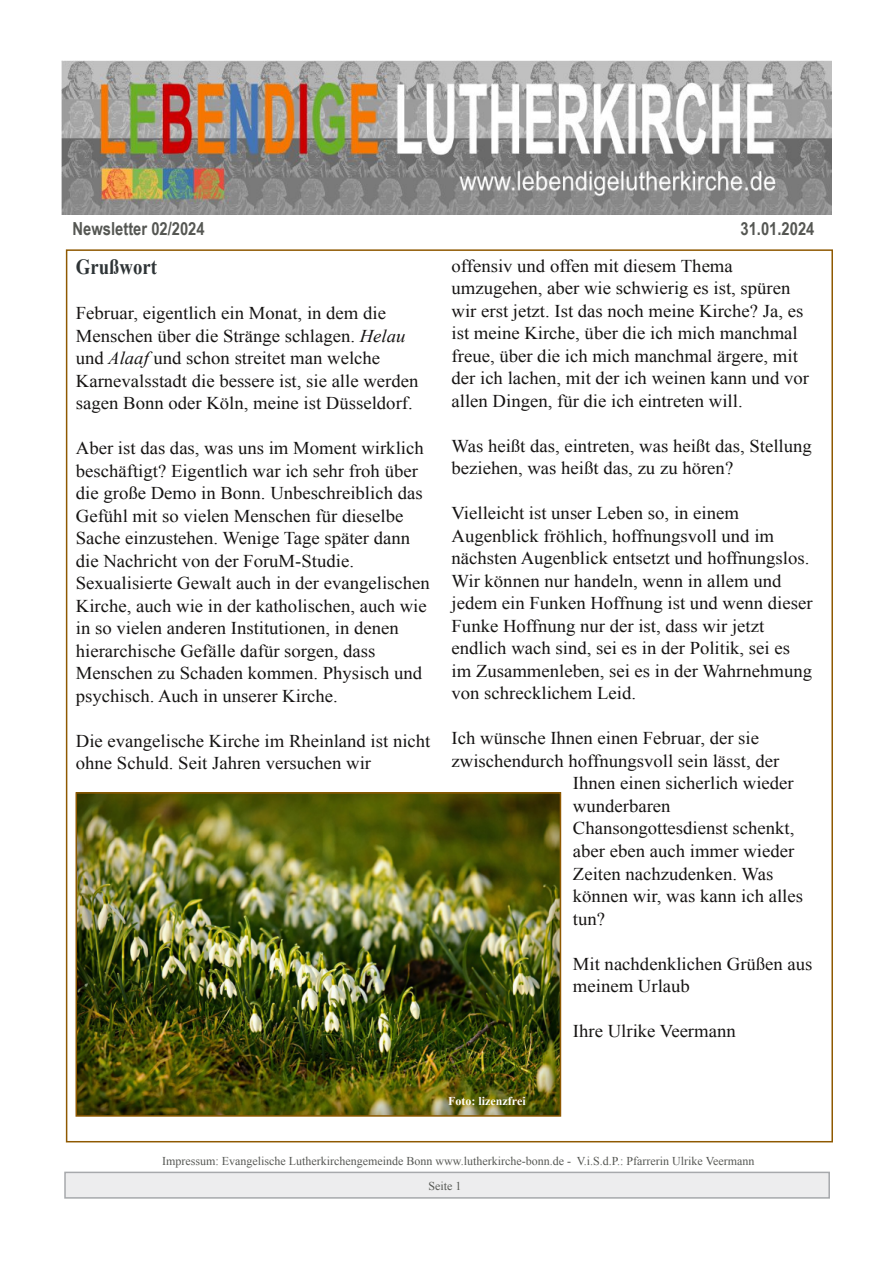
<style>
.page{position:relative;width:893px;height:1263px;background:#fff}
.page>*{position:absolute;margin:0;border:0;box-sizing:border-box;transform-origin:0 0}
.t1{font:700 21.6px "Times New Roman";color:#2e3436;scale:.87 1}
.t2{font:18px/22.5px "Times New Roman";color:#161413;scale:1.04 1}
.t3{font:700 18px "Arial Narrow";color:#555753}
.t4{font:12px "Times New Roman";color:#555753}
.t5{font:700 12px "Times New Roman";color:#fff}
.s1{font-style:italic}
</style>
<div class="page">
<div style="left:65px;top:1172px;width:764px;height:26px;background:#ededee"></div>
<div style="left:64px;top:1171px;width:766px;height:28px;border:2px solid #a7a9ac"></div>
<img style="left:62px;top:60px;width:769px;height:155px">
<img style="left:79px;top:795px;width:479px;height:319px">
<div style="left:76px;top:792px;width:485px;height:325px;border:2px solid #8f5901"></div>
<p class="t3" style="left:73px;top:218px;width:134px">Newsletter 02/2024</p>
<p class="t3" style="left:740px;top:218px;width:75px">31.01.2024</p>
<p class="t1" style="left:76px;top:255px;width:95px">Grußwort</p>
<p class="t2" style="left:76px;top:302px;width:331px">Februar, eigentlich ein Monat, in dem die Menschen über die Stränge schlagen. <span class="s1">Helau </span>und <span class="s1">Alaaf</span> und schon streitet man welche Karnevalsstadt die bessere ist, sie alle werden sagen Bonn oder Köln, meine ist Düsseldorf.</p>
<p class="t2" style="left:76px;top:437px;width:342px">Aber ist das das, was uns im Moment wirklich beschäftigt? Eigentlich war ich sehr froh über die große Demo in Bonn. Unbeschreiblich das Gefühl mit so vielen Menschen für dieselbe Sache einzustehen. Wenige Tage später dann die Nachricht von der ForuM-Studie.<br>Sexualisierte Gewalt auch in der evangelischen Kirche, auch wie in der katholischen, auch wie in so vielen anderen Institutionen, in denen hierarchische Gefälle dafür sorgen, dass Menschen zu Schaden kommen. Physisch und psychisch. Auch in unserer Kirche.</p>
<p class="t2" style="left:76px;top:729px;width:342px">Die evangelische Kirche im Rheinland ist nicht ohne Schuld. Seit Jahren versuchen wir</p>
<p class="t2" style="left:452px;top:255px;width:345px">offensiv und offen mit diesem Thema umzugehen, aber wie schwierig es ist, spüren wir erst jetzt. Ist das noch meine Kirche? Ja, es ist meine Kirche, über die ich mich manchmal freue, über die ich mich manchmal ärgere, mit der ich lachen, mit der ich weinen kann und vor allen Dingen, für die ich eintreten will.</p>
<p class="t2" style="left:452px;top:435px;width:348px">Was heißt das, eintreten, was heißt das, Stellung beziehen, was heißt das, zu zu hören?</p>
<p class="t2" style="left:452px;top:502px;width:349px">Vielleicht ist unser Leben so, in einem Augenblick fröhlich, hoffnungsvoll und im nächsten Augenblick entsetzt und hoffnungslos.<br>Wir können nur handeln, wenn in allem und jedem ein Funken Hoffnung ist und wenn dieser Funke Hoffnung nur der ist, dass wir jetzt endlich wach sind, sei es in der Politik, sei es im Zusammenleben, sei es in der Wahrnehmung von schrecklichem Leid.</p>
<p class="t2" style="left:452px;top:727px;width:297px">Ich wünsche Ihnen einen Februar, der sie</p>
<p class="t2" style="left:452px;top:750px;width:317px">zwischendurch hoffnungsvoll sein lässt, der</p>
<p class="t2" style="left:573px;top:772px;width:214px">Ihnen einen sicherlich wieder</p>
<p class="t2" style="left:573px;top:795px;width:95px">wunderbaren</p>
<p class="t2" style="left:573px;top:817px;width:214px">Chansongottesdienst schenkt,</p>
<p class="t2" style="left:573px;top:840px;width:214px">aber eben auch immer wieder</p>
<p class="t2" style="left:573px;top:862px;width:194px">Zeiten nachzudenken. Was</p>
<p class="t2" style="left:573px;top:885px;width:223px">können wir, was kann ich alles</p>
<p class="t2" style="left:573px;top:907px;width:32px">tun?</p>
<p class="t2" style="left:573px;top:952px;width:232px">Mit nachdenklichen Grüßen aus meinem Urlaub</p>
<p class="t2" style="left:573px;top:1020px;width:158px">Ihre Ulrike Veermann</p>
<p class="t5" style="left:448px;top:1094px;width:79px">Foto: lizenzfrei</p>
<p class="t4" style="left:162px;top:1154px;width:594px">Impressum: Evangelische Lutherkirchengemeinde Bonn www.lutherkirche-bonn.de - V.i.S.d.P.: Pfarrerin Ulrike Veermann</p>
<p class="t4" style="left:428px;top:1179px;width:34px">Seite 1</p>
</div>
